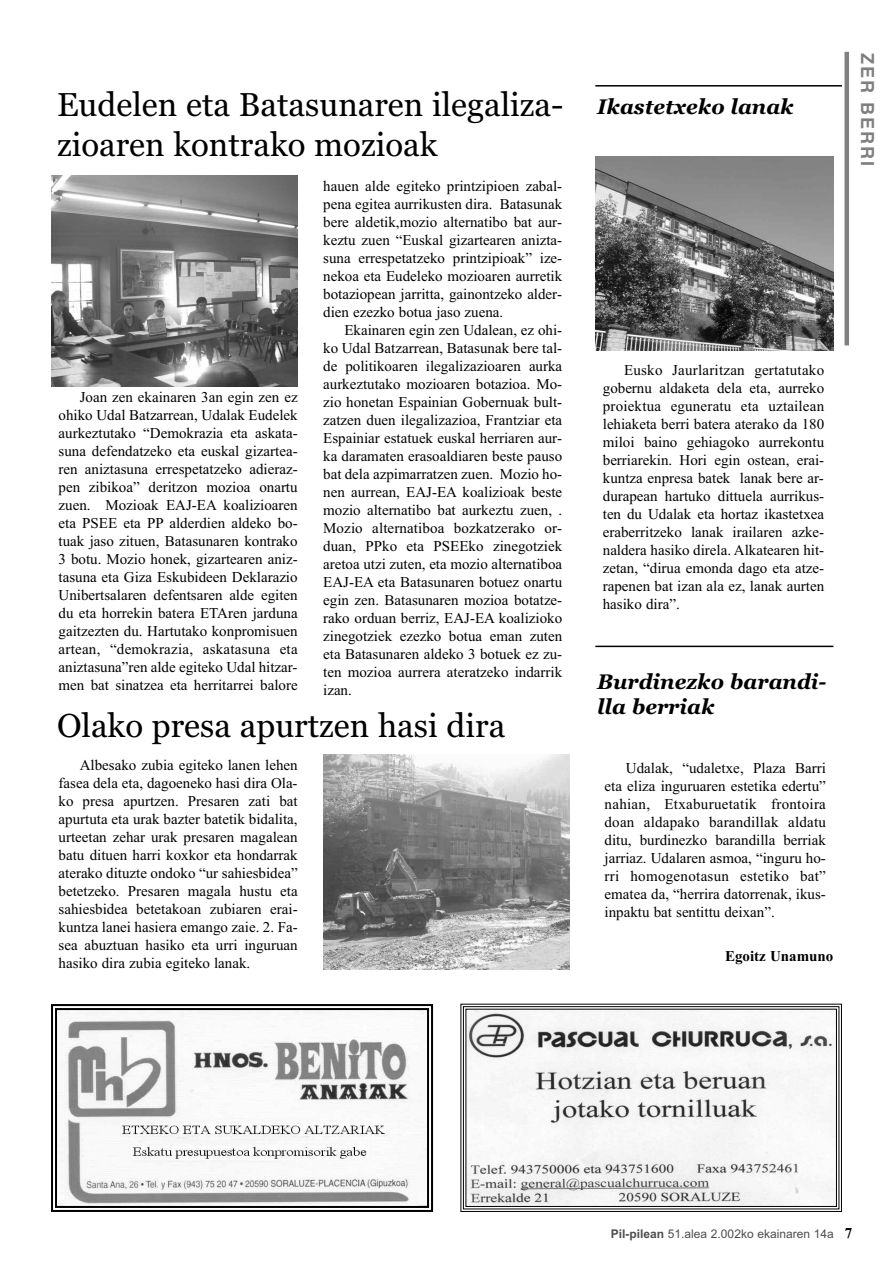
<style>
.page{position:relative;width:893px;height:1263px;background:#fff}
.page>*{position:absolute;margin:0;border:0;box-sizing:border-box;transform-origin:0 0}
.t1{font:33px/39.6px "Georgia";color:#000}
.t2{font:italic 700 21px/25.2px "Georgia";color:#000}
.t3{font:700 18px "Helvetica";letter-spacing:.11em;color:#808080}
.t4{font:15px/18px "Times New Roman";color:#000;text-align:justify}
.t5{font:700 15px "Times New Roman";color:#000}
.t6{font:12px "Arial";color:#4d4d4d}
.s1{font-weight:700}
.s2{font-family:"Times New Roman";font-weight:700;font-size:15px;color:#000}
</style>
<div class="page">
<div style="left:844px;top:52px;width:5px;height:293px;background:#808080"></div>
<hr style="left:595px;top:646px;width:238px;height:1px;background:#000">
<hr style="left:595px;top:85px;width:247px;height:2px;background:#000">
<img style="left:51px;top:175px;width:247px;height:212px">
<img style="left:323px;top:755px;width:247px;height:214px">
<img style="left:595px;top:157px;width:238px;height:193px">
<img style="left:58px;top:1011px;width:368px;height:194px">
<div style="left:51px;top:1004px;width:382px;height:208px;border:2px solid #000"></div>
<div style="left:55px;top:1008px;width:374px;height:200px;border:2px solid #000"></div>
<img style="left:467px;top:1011px;width:368px;height:194px">
<div style="left:460px;top:1004px;width:382px;height:208px;border:1px solid #000"></div>
<div style="left:463px;top:1006px;width:376px;height:203px;border:1px solid #000"></div>
<div style="left:465px;top:1009px;width:372px;height:198px;border:1px solid #000"></div>
<h1 class="t1" style="left:57px;top:85px;width:508px">Eudelen eta Batasunaren ilegaliza&shy;zioaren kontrako mozioak</h1>
<p class="t4" style="left:59px;top:388px;width:241px;text-indent:21px">Joan zen ekainaren 3an egin zen ez ohiko Udal Batzarrean, Udalak Eudelek aurkeztutako “Demokrazia eta askata&shy;suna defendatzeko eta euskal gizartea&shy;ren aniztasuna errespetatzeko adieraz&shy;pen zibikoa” deritzon mozioa onartu zuen. Mozioak EAJ-EA koalizioaren eta PSEE eta PP alderdien aldeko bo&shy;tuak jaso zituen, Batasunaren kontrako 3 botu. Mozio honek, gizartearen aniz&shy;tasuna eta Giza Eskubideen Deklarazio Unibertsalaren defentsaren alde egiten du eta horrekin batera ETAren jarduna gaitzezten du. Hartutako konpromisuen artean, “demokrazia, askatasuna eta aniztasuna”ren alde egiteko Udal hitzar&shy;men bat sinatzea eta herritarrei balore</p>
<p class="t4" style="left:323px;top:176px;width:241px">hauen alde egiteko printzipioen zabal&shy;pena egitea aurrikusten dira. Batasunak bere aldetik,mozio alternatibo bat aur&shy;keztu zuen “Euskal gizartearen anizta&shy;suna errespetatzeko printzipioak” ize&shy;nekoa eta Eudeleko mozioaren aurretik botaziopean jarritta, gainontzeko alder&shy;dien ezezko botua jaso zuena.</p>
<p class="t4" style="left:323px;top:320px;width:241px;text-indent:21px">Ekainaren egin zen Udalean, ez ohi&shy;ko Udal Batzarrean, Batasunak bere tal&shy;de politikoaren ilegalizazioaren aurka aurkeztutako mozioaren botazioa. Mo&shy;zio honetan Espainian Gobernuak bult&shy;zatzen duen ilegalizazioa, Frantziar eta Espainiar estatuek euskal herriaren aur&shy;ka daramaten erasoaldiaren beste pauso bat dela azpimarratzen zuen. Mozio ho&shy;nen aurrean, EAJ-EA koalizioak beste mozio alternatibo bat aurkeztu zuen, .<br>Mozio alternatiboa bozkatzerako or&shy;duan, PPko eta PSEEko zinegotziek aretoa utzi zuten, eta mozio alternatiboa EAJ-EA eta Batasunaren botuez onartu egin zen. Batasunaren mozioa botatze&shy;rako orduan berriz, EAJ-EA koalizioko zinegotziek ezezko botua eman zuten eta Batasunaren aldeko 3 botuek ez zu&shy;ten mozioa aurrera ateratzeko indarrik izan.</p>
<h1 class="t1" style="left:57px;top:706px;width:450px">Olako presa apurtzen hasi dira</h1>
<p class="t4" style="left:59px;top:756px;width:241px;text-indent:21px">Albesako zubia egiteko lanen lehen fasea dela eta, dagoeneko hasi dira Ola&shy;ko presa apurtzen. Presaren zati bat apurtuta eta urak bazter batetik bidalita, urteetan zehar urak presaren magalean batu dituen harri koxkor eta hondarrak aterako dituzte ondoko “ur sahiesbidea” betetzeko. Presaren magala hustu eta sahiesbidea betetakoan zubiaren erai&shy;kuntza lanei hasiera emango zaie. 2. Fa&shy;sea abuztuan hasiko eta urri inguruan hasiko dira zubia egiteko lanak.</p>
<h2 class="t2" style="left:597px;top:94px;width:198px">Ikastetxeko lanak</h2>
<p class="t3" style="left:878px;top:53px;width:115px;rotate:90deg">ZER BERRI</p>
<p class="t4" style="left:603px;top:361px;width:223px;text-indent:21px">Eusko Jaurlaritzan gertatutako gobernu aldaketa dela eta, aurreko proiektua eguneratu eta uztailean lehiaketa berri batera aterako da 180 miloi baino gehiagoko aurrekontu berriarekin. Hori egin ostean, erai&shy;kuntza enpresa batek lanak bere ar&shy;durapean hartuko dittuela aurrikus&shy;ten du Udalak eta hortaz ikastetxea eraberritzeko lanak irailaren azke&shy;naldera hasiko direla. Alkatearen hit&shy;zetan, “dirua emonda dago eta atze&shy;rapenen bat izan ala ez, lanak aurten hasiko dira”.</p>
<h2 class="t2" style="left:597px;top:669px;width:231px">Burdinezko barandi&shy;lla berriak</h2>
<p class="t4" style="left:605px;top:759px;width:223px;text-indent:21px">Udalak, “udaletxe, Plaza Barri eta eliza inguruaren estetika edertu” nahian, Etxaburuetatik frontoira doan aldapako barandillak aldatu ditu, burdinezko barandilla berriak jarriaz. Udalaren asmoa, “inguru ho&shy;rri homogenotasun estetiko bat” ematea da, “herrira datorrenak, ikus&shy;inpaktu bat sentittu deixan”.</p>
<p class="t5" style="left:725px;top:947px;width:110px">Egoitz Unamuno</p>
<p class="t6" style="left:611px;top:1227px;width:243px"><span class="s1">Pil-pilean</span> 51.alea 2.002ko ekainaren 14a <span class="s2">7</span></p>
</div>
